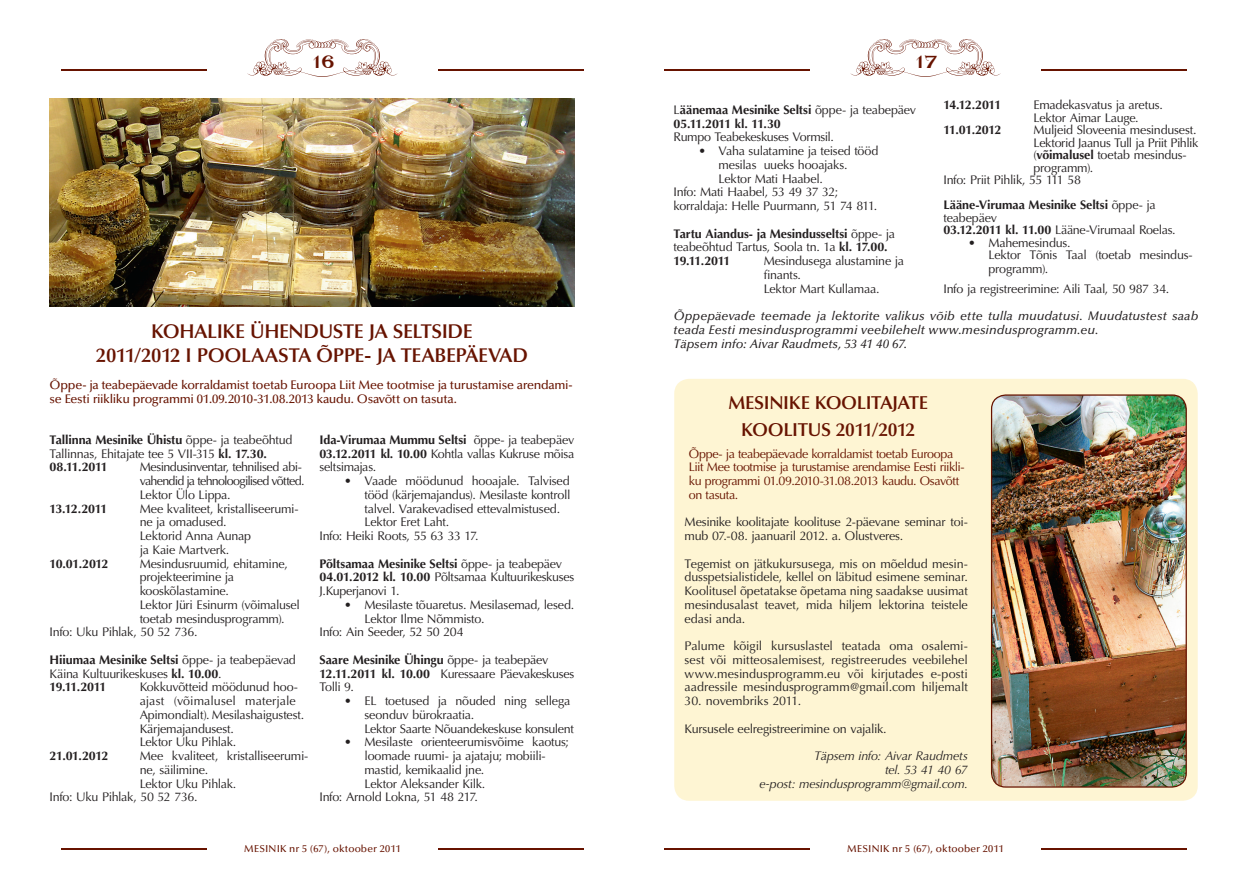
<style>
.page{position:relative;width:1248px;height:886px;background:#fff}
.page>*{position:absolute;margin:0;border:0;box-sizing:border-box;transform-origin:0 0}
.t1{font:600 20px/23.8px "Optima LT Std";letter-spacing:-.02em;color:#671300;text-align:center}
.t2{font:600 18.75px/26.2px "Optima LT Std";letter-spacing:-.02em;color:#671300;text-align:center}
.t3{font:16.25px "Sesame";color:#671300}
.t4{font:12.5px/13.8px "Optima LT Std";letter-spacing:-.02em;color:#231f20}
.t5{font:700 12.5px/13.8px "Optima LT Std";letter-spacing:-.01em;color:#231f20}
.t6{font:italic 500 12.5px/13.8px "Optima LT Std";letter-spacing:.005em;color:#231f20}
.t7{font:500 12.5px/13.8px "Optima LT Std";letter-spacing:-.025em;color:#671300}
.t8{font:12.5px/13.8px "Optima LT Std";letter-spacing:-.035em;color:#671300}
.t9{font:12.5px/13.8px "Optima LT Std";letter-spacing:-.05em;color:#231f20}
.t10{font:italic 12.5px/13.8px "Optima LT Std";letter-spacing:-.02em;color:#231f20;text-align:right}
.t11{font:500 10.12px "Optima LT Std";letter-spacing:.015em;color:#671300}
.s1{font-weight:700}
.s2{font-weight:400}
</style>
<div class="page">
<hr style="left:61px;top:848px;width:145px;height:2px;background:#671300">
<hr style="left:438px;top:848px;width:145px;height:2px;background:#671300">
<hr style="left:61px;top:69px;width:145px;height:2px;background:#671300">
<hr style="left:438px;top:69px;width:145px;height:2px;background:#671300">
<svg style="left:247px;top:39px;width:150px;height:38px"></svg>
<hr style="left:664px;top:69px;width:145px;height:2px;background:#671300">
<hr style="left:1041px;top:69px;width:145px;height:2px;background:#671300">
<hr style="left:664px;top:848px;width:145px;height:2px;background:#671300">
<hr style="left:1041px;top:848px;width:145px;height:2px;background:#671300">
<svg style="left:850px;top:39px;width:150px;height:38px"></svg>
<img style="left:50px;top:98px;width:524px;height:208px">
<div style="left:674px;top:379px;width:523px;height:422px;background:#fef5d3;border-radius:15px"></div>
<img style="left:992px;top:395px;width:194px;height:392px">
<div style="left:990px;top:394px;width:196px;height:393px;border:1px solid #671300;border-radius:14px"></div>
<h3 class="t3" style="left:311px;top:50px;width:25px">16</h3>
<h1 class="t1" style="left:96px;top:320px;width:433px">KOHALIKE ÜHENDUSTE JA SELTSIDE<br>2011/2012 I POOLAASTA ÕPPE- JA TEABEPÄEVAD</h1>
<p class="t7" style="left:50px;top:378px;width:524px">Õppe- ja teabepäevade korraldamist toetab Euroopa Liit Mee tootmise ja turustamise arendami&shy;se Eesti riikliku programmi 01.09.2010-31.08.2013 kaudu. Osavõtt on tasuta.</p>
<p class="t4" style="left:50px;top:433px;width:244px"><span class="s1">Tallinna Mesinike Ühistu</span> õppe- ja teabeõhtud<br>Tallinnas, Ehitajate tee 5 VII-315 <span class="s1">kl. 17.30.<br>08.11.2011</span></p>
<p class="t9" style="left:140px;top:460px;width:166px">Mesindusinventar, tehnilised abi&shy;vahendid ja tehnoloogilised võtted.<br>Lektor Ülo Lippa.</p>
<p class="t5" style="left:50px;top:502px;width:59px">13.12.2011</p>
<p class="t4" style="left:140px;top:502px;width:160px">Mee kvaliteet, kristalliseerumi&shy;ne ja omadused.<br>Lektorid Anna Aunap<br>ja Kaie Martverk.</p>
<p class="t5" style="left:50px;top:557px;width:60px">10.01.2012</p>
<p class="t4" style="left:140px;top:557px;width:150px">Mesindusruumid, ehitamine,</p>
<p class="t4" style="left:140px;top:570px;width:96px">projekteerimine ja</p>
<p class="t4" style="left:140px;top:584px;width:91px">kooskõlastamine.</p>
<p class="t4" style="left:140px;top:598px;width:162px">Lektor Jüri Esinurm (võimalusel</p>
<p class="t4" style="left:140px;top:612px;width:146px">toetab mesindusprogramm).</p>
<p class="t4" style="left:50px;top:625px;width:149px">Info: Uku Pihlak, 50 52 736.</p>
<p class="t4" style="left:50px;top:653px;width:248px"><span class="s1">Hiiumaa Mesinike Seltsi</span> õppe- ja teabepäevad<br>Käina Kultuurikeskuses <span class="s1">kl. 10.00</span>.<br><span class="s1">19.11.2011</span></p>
<p class="t4" style="left:140px;top:680px;width:166px">Kokkuvõtteid möödunud hoo&shy;ajast (võimalusel materjale<br>Apimondialt). Mesilashaigustest.<br>Kärjemajandusest.<br>Lektor Uku Pihlak.</p>
<p class="t5" style="left:50px;top:749px;width:60px">21.01.2012</p>
<p class="t4" style="left:140px;top:749px;width:170px">Mee kvaliteet, kristalliseerumi-</p>
<p class="t4" style="left:140px;top:763px;width:70px">ne, säilimine.</p>
<p class="t4" style="left:140px;top:777px;width:98px">Lektor Uku Pihlak.</p>
<p class="t4" style="left:50px;top:790px;width:149px">Info: Uku Pihlak, 50 52 736.</p>
<p class="t4" style="left:319px;top:433px;width:256px;text-align:justify"><span class="s1">Ida-Virumaa Mummu Seltsi</span> õppe- ja teabepäev <span class="s1">03.12.2011 kl. 10.00</span> Kohtla vallas Kukruse mõisa seltsimajas.</p>
<p class="t4" style="left:344px;top:474px;width:227px">• Vaade möödunud hooajale. Talvised</p>
<p class="t4" style="left:364px;top:488px;width:207px">tööd (kärjemajandus). Mesilaste kontroll</p>
<p class="t4" style="left:364px;top:502px;width:197px">talvel. Varakevadised ettevalmistused.</p>
<p class="t4" style="left:364px;top:515px;width:86px">Lektor Eret Laht.</p>
<p class="t4" style="left:319px;top:529px;width:161px">Info: Heiki Roots, 55 63 33 17.</p>
<p class="t4" style="left:319px;top:557px;width:256px"><span class="s1">Põltsamaa Mesinike Seltsi</span> õppe- ja teabepäev<br><span class="s1">04.01.2012 kl. 10.00</span> Põltsamaa Kultuurikeskuses<br>J.Kuperjanovi 1.</p>
<p class="t4" style="left:344px;top:598px;width:231px">• Mesilaste tõuaretus. Mesilasemad, lesed.</p>
<p class="t4" style="left:364px;top:612px;width:121px">Lektor Ilme Nõmmisto.</p>
<p class="t4" style="left:319px;top:625px;width:146px">Info: Ain Seeder, 52 50 204</p>
<p class="t4" style="left:319px;top:653px;width:256px"><span class="s1">Saare Mesinike Ühingu</span> õppe- ja teabepäev<br><span class="s1">12.11.2011 kl. 10.00</span> Kuressaare Päevakeskuses<br>Tolli 9.</p>
<p class="t4" style="left:364px;top:694px;width:211px;text-indent:-20px">• EL toetused ja nõuded ning sellega seonduv bürokraatia.<br>Lektor Saarte Nõuandekeskuse konsulent</p>
<p class="t4" style="left:344px;top:735px;width:226px">• Mesilaste orienteerumisvõime kaotus;</p>
<p class="t4" style="left:364px;top:749px;width:183px">loomade ruumi- ja ajataju; mobiili-</p>
<p class="t4" style="left:364px;top:763px;width:121px">mastid, kemikaalid jne.</p>
<p class="t4" style="left:364px;top:777px;width:122px">Lektor Aleksander Kilk.</p>
<p class="t4" style="left:319px;top:790px;width:160px">Info: Arnold Lokna, 51 48 217.</p>
<p class="t11" style="left:244px;top:843px;width:158px">MESINIK nr 5 (67), oktoober 2011</p>
<h3 class="t3" style="left:913px;top:50px;width:25px">17</h3>
<p class="t5" style="left:673px;top:103px;width:244px"><span class="s2">L</span>äänemaa Mesinike Seltsi <span class="s2">õppe- ja teabepäev<br></span>05.11.2011 kl. 11.30</p>
<p class="t4" style="left:673px;top:130px;width:162px">Rumpo Teabekeskuses Vormsil.</p>
<p class="t4" style="left:698px;top:144px;width:181px">• Vaha sulatamine ja teised tööd</p>
<p class="t4" style="left:718px;top:158px;width:130px">mesilas uueks hooajaks.</p>
<p class="t4" style="left:718px;top:172px;width:106px">Lektor Mati Haabel.</p>
<p class="t4" style="left:673px;top:185px;width:166px">Info: Mati Haabel, 53 49 37 32;</p>
<p class="t4" style="left:673px;top:199px;width:205px">korraldaja: Helle Puurmann, 51 74 811.</p>
<p class="t5" style="left:673px;top:227px;width:223px">Tartu Aiandus- ja Mesindusseltsi <span class="s2">õppe- ja teabeõhtud Tartus, Soola tn. 1a</span> kl. 17.00.<br>19.11.2011</p>
<p class="t4" style="left:763px;top:254px;width:142px">Mesindusega alustamine ja finants.<br>Lektor Mart Kullamaa.</p>
<p class="t5" style="left:943px;top:98px;width:59px">14.12.2011</p>
<p class="t4" style="left:1033px;top:99px;width:131px;line-height:12.5px">Emadekasvatus ja aretus.<br>Lektor Aimar Lauge.</p>
<p class="t5" style="left:943px;top:123px;width:59px">11.01.2012</p>
<p class="t4" style="left:1033px;top:123px;width:165px">Muljeid Sloveenia mesindusest.</p>
<p class="t4" style="left:1033px;top:136px;width:166px">Lektorid Jaanus Tull ja Priit Pihlik</p>
<p class="t4" style="left:1033px;top:148px;width:155px">(<span class="s1">võimalusel</span> toetab mesindus-</p>
<p class="t4" style="left:1033px;top:161px;width:61px">programm).</p>
<p class="t4" style="left:943px;top:173px;width:139px">Info: Priit Pihlik, 55 111 58</p>
<p class="t5" style="left:943px;top:199px;width:234px;line-height:12.5px">Lääne-Virumaa Mesinike Seltsi <span class="s2">õppe- ja teabepäev<br></span>03.12.2011 kl. 11.00 <span class="s2">Lääne-Virumaal Roelas.</span></p>
<p class="t4" style="left:988px;top:236px;width:206px;line-height:12.5px;text-indent:-20px">• Mahemesindus.<br>Lektor Tõnis Taal (toetab mesindus-</p>
<p class="t4" style="left:943px;top:259px;width:227px;line-height:19.6px;text-indent:45px">programm).<br>Info ja registreerimine: Aili Taal, 50 987 34.</p>
<p class="t6" style="left:673px;top:309px;width:526px">Õppepäevade teemade ja lektorite valikus võib ette tulla muudatusi. Muudatustest saab teada Eesti mesindusprogrammi veebilehelt www.mesindusprogramm.eu.<br>Täpsem info: Aivar Raudmets, 53 41 40 67.</p>
<h2 class="t2" style="left:728px;top:390px;width:201px">MESINIKE KOOLITAJATE<br>KOOLITUS 2011/2012</h2>
<p class="t8" style="left:688px;top:447px;width:277px">Õppe- ja teabepäevade korraldamist toetab Euroopa Liit Mee tootmise ja turustamise arendamise Eesti riikli&shy;ku programmi 01.09.2010-31.08.2013 kaudu. Osavõtt on tasuta.</p>
<p class="t4" style="left:684px;top:515px;width:285px">Mesinike koolitajate koolituse 2-päevane seminar toi&shy;mub 07.-08. jaanuaril 2012. a. Olustveres.</p>
<p class="t4" style="left:684px;top:557px;width:285px;text-align:justify">Tegemist on jätkukursusega, mis on mõeldud mesin&shy;dusspetsialistidele, kellel on läbitud esimene seminar.<br>Koolitusel õpetatakse õpetama ning saadakse uusimat mesindusalast teavet, mida hiljem lektorina teistele edasi anda.</p>
<p class="t4" style="left:684px;top:639px;width:285px;text-align:justify">Palume kõigil kursuslastel teatada oma osalemi&shy;sest või mitteosalemisest, registreerudes veebilehel www.mesindusprogramm.eu või kirjutades e-posti aadressile mesindusprogramm@gmail.com hiljemalt</p>
<p class="t4" style="left:684px;top:694px;width:118px">30. novembriks 2011.</p>
<p class="t4" style="left:684px;top:722px;width:203px">Kursusele eelregistreerimine on vajalik.</p>
<p class="t10" style="left:759px;top:749px;width:210px">Täpsem info: Aivar Raudmets<br>tel. 53 41 40 67<br>e-post: mesindusprogramm@gmail.com.</p>
<p class="t11" style="left:847px;top:843px;width:158px">MESINIK nr 5 (67), oktoober 2011</p>
</div>
